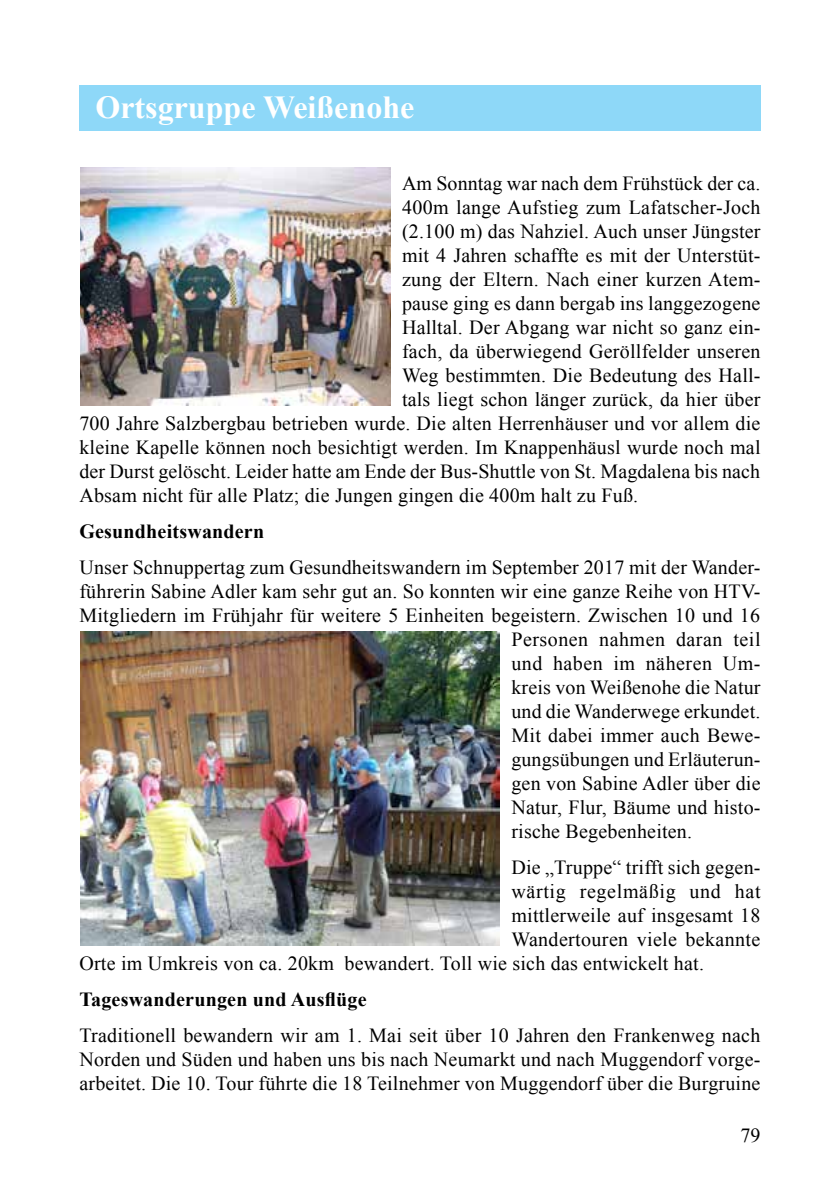
<style>
.page{position:relative;width:840px;height:1191px;background:#fff}
.page>*{position:absolute;margin:0;border:0;box-sizing:border-box;transform-origin:0 0}
.t1{font:700 32px "Times New Roman";color:#fff}
.t2{font:20px/24px "Times New Roman";letter-spacing:.01em;color:#000;text-align:justify}
.t3{font:700 20px "Times New Roman";letter-spacing:.01em;color:#000}
.t4{font:20px "Times New Roman";letter-spacing:.035em;color:#000}
</style>
<div class="page">
<div style="left:79px;top:85px;width:681px;height:45px;background:#8ed8f8"></div>
<img style="left:80px;top:167px;width:310px;height:238px">
<img style="left:80px;top:632px;width:419px;height:313px">
<h1 class="t1" style="left:95px;top:85px;width:320px">Ortsgruppe Weißenohe</h1>
<p class="t2" style="left:402px;top:171px;width:360px">Am Sonntag war nach dem Frühstück der ca.</p>
<p class="t2" style="left:402px;top:195px;width:360px">400m lange Aufstieg zum Lafatscher-Joch</p>
<p class="t2" style="left:402px;top:219px;width:360px">(2.100 m) das Nahziel. Auch unser Jüngster</p>
<p class="t2" style="left:402px;top:243px;width:360px">mit 4 Jahren schaffte es mit der Unterstüt-</p>
<p class="t2" style="left:402px;top:267px;width:360px">zung der Eltern. Nach einer kurzen Atem-</p>
<p class="t2" style="left:402px;top:291px;width:360px">pause ging es dann bergab ins langgezogene</p>
<p class="t2" style="left:402px;top:315px;width:360px">Halltal. Der Abgang war nicht so ganz ein-</p>
<p class="t2" style="left:402px;top:339px;width:360px">fach, da überwiegend Geröllfelder unseren</p>
<p class="t2" style="left:402px;top:363px;width:360px">Weg bestimmten. Die Bedeutung des Hall-</p>
<p class="t2" style="left:402px;top:387px;width:360px">tals liegt schon länger zurück, da hier über</p>
<p class="t2" style="left:79px;top:411px;width:682px">700 Jahre Salzbergbau betrieben wurde. Die alten Herrenhäuser und vor allem die</p>
<p class="t2" style="left:79px;top:435px;width:682px">kleine Kapelle können noch besichtigt werden. Im Knappenhäusl wurde noch mal</p>
<p class="t2" style="left:79px;top:459px;width:682px">der Durst gelöscht. Leider hatte am Ende der Bus-Shuttle von St. Magdalena bis nach</p>
<p class="t2" style="left:79px;top:483px;width:560px">Absam nicht für alle Platz; die Jungen gingen die 400m halt zu Fuß.</p>
<p class="t3" style="left:79px;top:517px;width:186px">Gesundheitswandern</p>
<p class="t2" style="left:79px;top:555px;width:682px">Unser Schnuppertag zum Gesundheitswandern im September 2017 mit der Wander-</p>
<p class="t2" style="left:79px;top:579px;width:682px">führerin Sabine Adler kam sehr gut an. So konnten wir eine ganze Reihe von HTV-</p>
<p class="t2" style="left:79px;top:603px;width:681px">Mitgliedern im Frühjahr für weitere 5 Einheiten begeistern. Zwischen 10 und 16</p>
<p class="t2" style="left:511px;top:627px;width:250px">Personen nahmen daran teil</p>
<p class="t2" style="left:511px;top:651px;width:250px">und haben im näheren Um-</p>
<p class="t2" style="left:511px;top:675px;width:251px">kreis von Weißenohe die Natur</p>
<p class="t2" style="left:511px;top:699px;width:250px">und die Wanderwege erkundet.</p>
<p class="t2" style="left:511px;top:723px;width:250px">Mit dabei immer auch Bewe-</p>
<p class="t2" style="left:511px;top:747px;width:250px">gungsübungen und Erläuterun-</p>
<p class="t2" style="left:511px;top:771px;width:250px">gen von Sabine Adler über die</p>
<p class="t2" style="left:511px;top:795px;width:250px">Natur, Flur, Bäume und histo-</p>
<p class="t2" style="left:511px;top:819px;width:182px">rische Begebenheiten.</p>
<p class="t2" style="left:511px;top:855px;width:250px">Die „Truppe“ trifft sich gegen-</p>
<p class="t4" style="left:511px;top:877px;width:250px">wärtig regelmäßig und hat</p>
<p class="t2" style="left:511px;top:903px;width:250px">mittlerweile auf insgesamt 18</p>
<p class="t2" style="left:511px;top:927px;width:250px">Wandertouren viele bekannte</p>
<p class="t2" style="left:79px;top:951px;width:625px">Orte im Umkreis von ca. 20km bewandert. Toll wie sich das entwickelt hat.</p>
<p class="t3" style="left:79px;top:985px;width:288px">Tageswanderungen und Ausflüge</p>
<p class="t2" style="left:79px;top:1023px;width:682px">Traditionell bewandern wir am 1. Mai seit über 10 Jahren den Frankenweg nach Norden und Süden und haben uns bis nach Neumarkt und nach Muggendorf vorge&shy;arbeitet. Die 10. Tour führte die 18 Teilnehmer von Muggendorf über die Burgruine</p>
<p class="t2" style="left:740px;top:1123px;width:21px">79</p>
</div>
